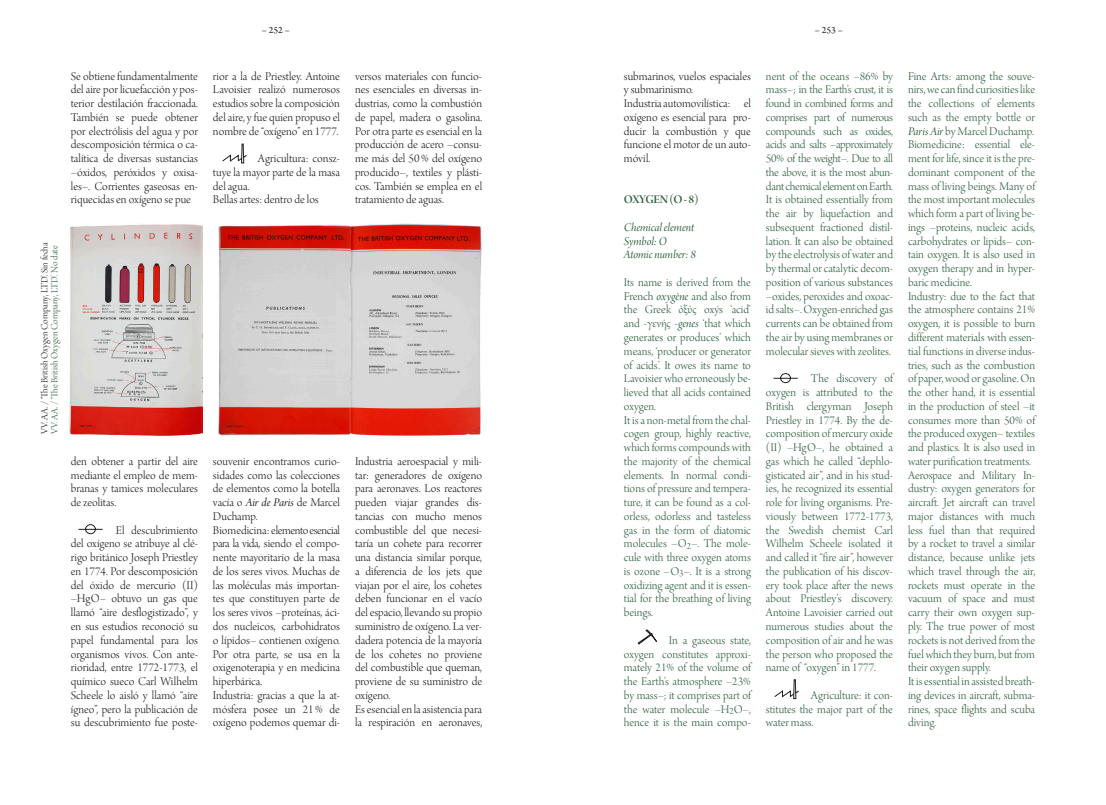
<style>
.page{position:relative;width:1106px;height:805px;background:#fff}
.page>*{position:absolute;margin:0;border:0;box-sizing:border-box;transform-origin:0 0}
.TEXTOS{font:12.5px/13.8px "Arno Pro Light Display";color:#316241;text-align:justify}
.TEXTOS-2{font:12.5px/13.8px "Arno Pro Light Display";color:#231f20;text-align:justify}
.TEXTOS-3{font:12.5px "Arno Pro Italic Display";letter-spacing:-.005em;color:#316241}
.TÍTULO_ELEMENTO_INGL{font:12.5px "Arno Pro Smbd Display";letter-spacing:-.02em;color:#316241}
.t1{font:10px "Arno Pro Light Display";color:#231f20}
.t2{font:10px "Arno Pro Light Display";letter-spacing:-.005em;color:#316241}
.t3{font:10px "Arno Pro";color:#231f20}
.s1{font-family:"Arno Pro Italic Display"}
</style>
<div class="page">
<img style="left:218px;top:223px;width:264px;height:213px">
<img style="left:69px;top:224px;width:133px;height:212px">
<svg style="left:774px;top:679px;width:25px;height:19px"></svg>
<svg style="left:222px;top:144px;width:25px;height:19px"></svg>
<svg style="left:773px;top:373px;width:25px;height:10px"></svg>
<svg style="left:78px;top:524px;width:25px;height:10px"></svg>
<svg style="left:637px;top:629px;width:20px;height:15px"></svg>
<p class="t3" style="left:262px;top:25px;width:30px">– 252 –</p>
<p class="t3" style="left:815px;top:25px;width:30px">– 253 –</p>
<p class="TEXTOS-2" style="left:71px;top:70px;width:129px">Se obtiene fundamentalmente del aire por licuefacción y pos&shy;terior destilación fraccionada.<br>También se puede obtener por electrólisis del agua y por descomposición térmica o ca&shy;talítica de diversas sustancias</p>
<p class="TEXTOS-2" style="left:71px;top:166px;width:129px">–óxidos, peróxidos y oxisa&shy;les–. Corrientes gaseosas en&shy;riquecidas en oxígeno se pue</p>
<p class="t1" style="left:39px;top:433px;width:193px;rotate:-90deg">VV.AA. / ‘The British Oxygen Company, LTD’. Sin fecha</p>
<p class="t2" style="left:49px;top:433px;width:189px;rotate:-90deg">VV.AA. / ‘The British Oxygen Company, LTD’. No date</p>
<p class="TEXTOS-2" style="left:71px;top:455px;width:129px">den obtener a partir del aire mediante el empleo de mem&shy;branas y tamices moleculares de zeolitas.</p>
<p class="TEXTOS-2" style="left:71px;top:523px;width:129px;text-indent:45px">El descubrimiento del oxígeno se atribuye al clé&shy;rigo británico Joseph Priestley en 1774. Por descomposición del óxido de mercurio (II)</p>
<p class="TEXTOS-2" style="left:71px;top:592px;width:129px">–HgO– obtuvo un gas que llamó “aire desflogistizado”, y en sus estudios reconoció su papel fundamental para los organismos vivos. Con ante&shy;rioridad, entre 1772-1773, el químico sueco Carl Wilhelm Scheele lo aisló y llamó “aire ígneo”, pero la publicación de su descubrimiento fue poste-</p>
<p class="TEXTOS-2" style="left:213px;top:70px;width:129px">rior a la de Priestley. Antoine Lavoisier realizó numerosos estudios sobre la composición del aire, y fue quien propuso el nombre de “oxígeno” en 1777.</p>
<p class="TEXTOS-2" style="left:213px;top:152px;width:129px;text-indent:45px">Agricultura: consz&shy;tuye la mayor parte de la masa del agua.</p>
<p class="TEXTOS-2" style="left:213px;top:193px;width:107px">Bellas artes: dentro de los</p>
<p class="TEXTOS-2" style="left:213px;top:455px;width:129px">souvenir encontramos curio&shy;sidades como las colecciones de elementos como la botella vacía o <span class="s1">Air de Paris</span> de Marcel Duchamp.</p>
<p class="TEXTOS-2" style="left:213px;top:523px;width:129px">Biomedicina: elemento esencial para la vida, siendo el compo&shy;nente mayoritario de la masa de los seres vivos. Muchas de las moléculas más importan&shy;tes que constituyen parte de los seres vivos –proteínas, áci&shy;dos nucleicos, carbohidratos o lípidos– contienen oxígeno.<br>Por otra parte, se usa en la oxigenoterapia y en medicina hiperbárica.</p>
<p class="TEXTOS-2" style="left:213px;top:688px;width:129px">Industria: gracias a que la at&shy;mósfera posee un 21% de oxígeno podemos quemar di-</p>
<p class="TEXTOS-2" style="left:355px;top:70px;width:129px">versos materiales con funcio&shy;nes esenciales en diversas in&shy;dustrias, como la combustión de papel, madera o gasolina.<br>Por otra parte es esencial en la producción de acero –consu&shy;me más del 50% del oxígeno producido–, textiles y plásti&shy;cos. También se emplea en el tratamiento de aguas.</p>
<p class="TEXTOS-2" style="left:355px;top:455px;width:129px">Industria aeroespacial y mili&shy;tar: generadores de oxígeno para aeronaves. Los reactores pueden viajar grandes dis&shy;tancias con mucho menos combustible del que necesi&shy;taría un cohete para recorrer una distancia similar porque, a diferencia de los jets que viajan por el aire, los cohetes deben funcionar en el vacío del espacio, llevando su propio suministro de oxígeno. La ver&shy;dadera potencia de la mayoría de los cohetes no proviene del combustible que queman, proviene de su suministro de oxígeno.</p>
<p class="TEXTOS-2" style="left:355px;top:702px;width:129px">Es esencial en la asistencia para la respiración en aeronaves,</p>
<p class="TEXTOS-2" style="left:624px;top:70px;width:128px">submarinos, vuelos espaciales y submarinismo.</p>
<p class="TEXTOS-2" style="left:624px;top:97px;width:129px">Industriaautomovilística: el oxígeno es esencial para pro&shy;ducir la combustión y que funcione el motor de un auto&shy;móvil.</p>
<p class="TÍTULO_ELEMENTO_INGL" style="left:624px;top:193px;width:76px">OXYGEN (O - 8)</p>
<p class="TEXTOS-3" style="left:624px;top:220px;width:72px">Chemical element</p>
<p class="TEXTOS-3" style="left:624px;top:234px;width:45px">Symbol: O</p>
<p class="TEXTOS-3" style="left:624px;top:248px;width:74px">Atomic number: 8</p>
<p class="TEXTOS" style="left:624px;top:276px;width:129px">Its name is derived from the French <span class="s1">oxygène</span> and also from the Greek ὀξύς oxýs ‘acid’ and -γενής -<span class="s1">genes</span> ‘that which generates or produces’ which means, ‘producer or generator of acids’. It owes its name to Lavoisier who erroneously be&shy;lieved that all acids contained oxygen.</p>
<p class="TEXTOS" style="left:624px;top:413px;width:129px">It is a non-metal from the chal&shy;cogen group, highly reactive, which forms compounds with the majority of the chemical elements. In normal condi&shy;tions of pressure and tempera&shy;ture, it can be found as a col&shy;orless, odorless and tasteless gas in the form of diatomic molecules –O<sub>2</sub>–. The mole&shy;cule with three oxygen atoms is ozone –O<sub>3</sub>–. It is a strong oxidizing agent and it is essen&shy;tial for the breathing of living beings.</p>
<p class="TEXTOS" style="left:624px;top:633px;width:129px;text-indent:45px">In a gaseous state, oxygen constitutes approxi&shy;mately 21% of the volume of the Earth’s atmosphere –23% by mass–; it comprises part of the water molecule –H<sub>2</sub>O–, hence it is the main compo-</p>
<p class="TEXTOS" style="left:766px;top:70px;width:129px">nent of the oceans –86% by mass–; in the Earth’s crust, it is found in combined forms and comprises part of numerous compounds such as oxides, acids and salts –approximately 50% of the weight–. Due to all the above, it is the most abun&shy;dant chemical element on Earth.</p>
<p class="TEXTOS" style="left:766px;top:193px;width:129px">It is obtained essentially from the air by liquefaction and subsequent fractioned distil&shy;lation. It can also be obtained by the electrolysis of water and by thermal or catalytic decom&shy;position of various substances –oxides, peroxides and oxoac&shy;id salts–. Oxygen-enriched gas currents can be obtained from the air by using membranes or molecular sieves with zeolites.</p>
<p class="TEXTOS" style="left:766px;top:372px;width:129px;text-indent:45px">The discovery of oxygen is attributed to the British clergyman Joseph Priestley in 1774. By the de&shy;composition of mercury oxide (II) –HgO–, he obtained a gas which he called “dephlo&shy;gisticated air”, and in his stud&shy;ies, he recognized its essential role for living organisms. Pre&shy;viously between 1772-1773, the Swedish chemist Carl Wilhelm Scheele isolated it and called it “fire air”, however the publication of his discov&shy;ery took place after the news about Priestley’s discovery.<br>Antoine Lavoisier carried out numerous studies about the composition of air and he was the person who proposed the name of “oxygen” in 1777.</p>
<p class="TEXTOS" style="left:766px;top:688px;width:129px;text-indent:45px">Agriculture: it con&shy;stitutes the major part of the water mass.</p>
<p class="TEXTOS" style="left:908px;top:70px;width:129px">Fine Arts: among the souve&shy;nirs, we can find curiosities like the collections of elements such as the empty bottle or <span class="s1">Paris Air</span> by Marcel Duchamp.</p>
<p class="TEXTOS" style="left:908px;top:138px;width:129px">Biomedicine: essential ele&shy;ment for life, since it is the pre&shy;dominant component of the mass of living beings. Many of the most important molecules which form a part of living be&shy;ings –proteins, nucleic acids, carbohydrates or lipids– con&shy;tain oxygen. It is also used in oxygen therapy and in hyper&shy;baric medicine.</p>
<p class="TEXTOS" style="left:908px;top:290px;width:129px">Industry: due to the fact that the atmosphere contains 21% oxygen, it is possible to burn different materials with essen&shy;tial functions in diverse indus&shy;tries, such as the combustion of paper, wood or gasoline. On the other hand, it is essential in the production of steel –it consumes more than 50% of the produced oxygen– textiles and plastics. It is also used in water purification treatments.</p>
<p class="TEXTOS" style="left:908px;top:468px;width:129px">Aerospace and Military In&shy;dustry: oxygen generators for aircraft. Jet aircraft can travel major distances with much less fuel than that required by a rocket to travel a similar distance, because unlike jets which travel through the air, rockets must operate in the vacuum of space and must carry their own oxygen sup&shy;ply. The true power of most rockets is not derived from the fuel which they burn, but from their oxygen supply.</p>
<p class="TEXTOS" style="left:908px;top:675px;width:129px">It is essential in assisted breath&shy;ing devices in aircraft, subma&shy;rines, space flights and scuba diving.</p>
</div>
